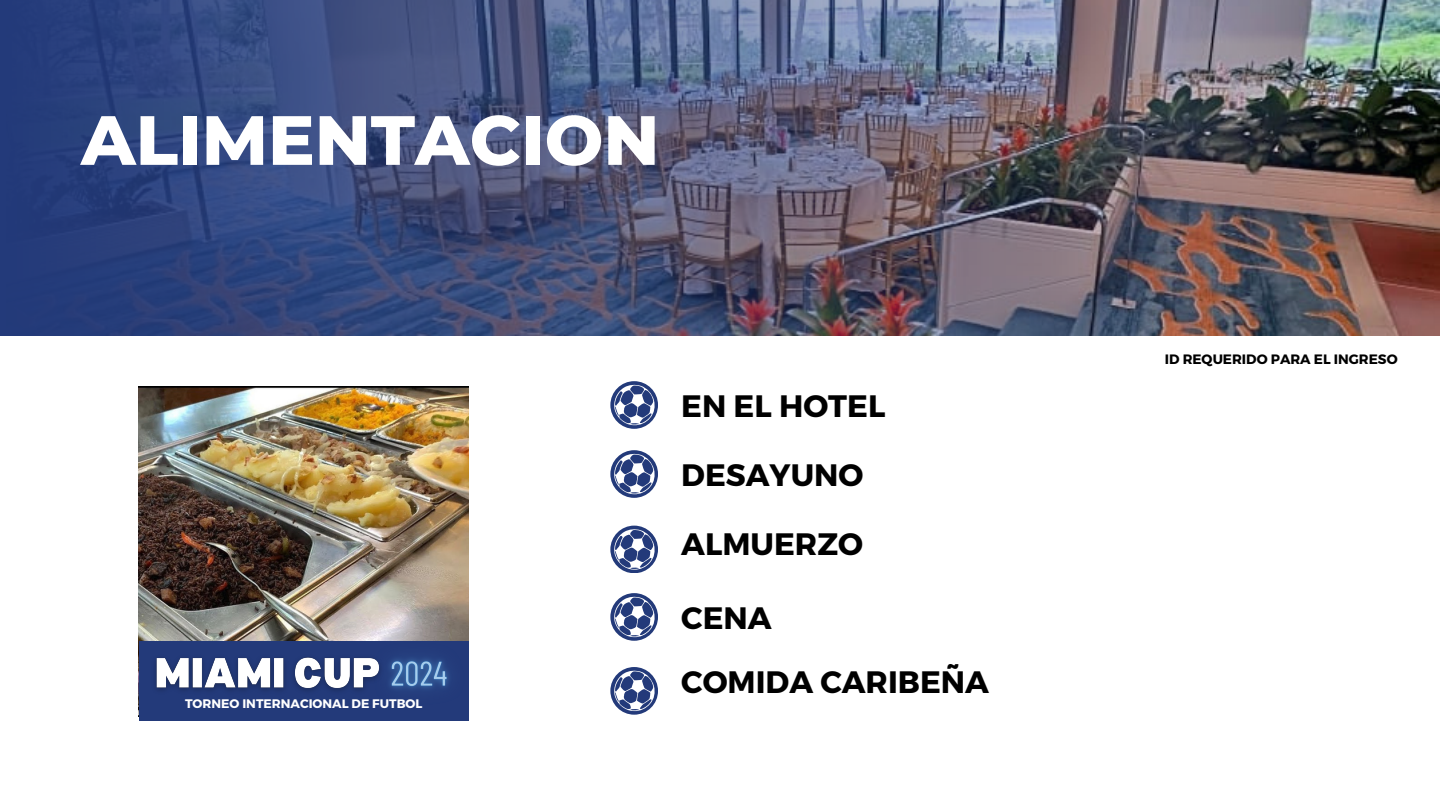
<style>
.page{position:relative;width:1440px;height:810px;background:#fff}
.page>*{position:absolute;margin:0;border:0;box-sizing:border-box;transform-origin:0 0}
.t1{font:800 69.6px "Montserrat";color:#fff}
.t2{font:700 31px "Montserrat";color:#000}
.t3{font:700 13.6px "Montserrat";color:#000}
.t4{font:700 12.4px "Montserrat";color:#fff}
</style>
<div class="page">
<img style="left:0;top:0;width:1440px;height:335px">
<img style="left:139px;top:387px;width:329px;height:254px">
<div style="left:139px;top:641px;width:329px;height:80px;background:#233a7a"></div>
<img style="left:155px;top:657px;width:200px;height:34px">
<img style="left:355px;top:615px;width:114px;height:106px">
<svg style="left:610px;top:381px;width:48px;height:48px"></svg>
<svg style="left:613px;top:384px;width:43px;height:41px"></svg>
<svg style="left:610px;top:450px;width:48px;height:48px"></svg>
<svg style="left:613px;top:453px;width:43px;height:41px"></svg>
<div style="left:610px;top:526px;width:48px;height:47px;background:#233a7a;border-radius:50%"></div>
<svg style="left:613px;top:529px;width:43px;height:41px"></svg>
<svg style="left:610px;top:593px;width:48px;height:48px"></svg>
<svg style="left:613px;top:596px;width:43px;height:41px"></svg>
<svg style="left:610px;top:667px;width:48px;height:48px"></svg>
<svg style="left:613px;top:670px;width:43px;height:41px"></svg>
<p class="t1" style="left:81px;top:97px;width:580px">ALIMENTACION</p>
<p class="t4" style="left:185px;top:696px;width:239px">TORNEO INTERNACIONAL DE FUTBOL</p>
<p class="t2" style="left:681px;top:386px;width:206px">EN EL HOTEL</p>
<p class="t2" style="left:681px;top:455px;width:184px">DESAYUNO</p>
<p class="t2" style="left:681px;top:524px;width:183px">ALMUERZO</p>
<p class="t2" style="left:681px;top:598px;width:92px">CENA</p>
<p class="t2" style="left:681px;top:662px;width:309px">COMIDA CARIBEÑA</p>
<p class="t3" style="left:1165px;top:350px;width:234px">ID REQUERIDO PARA EL INGRESO</p>
</div>
